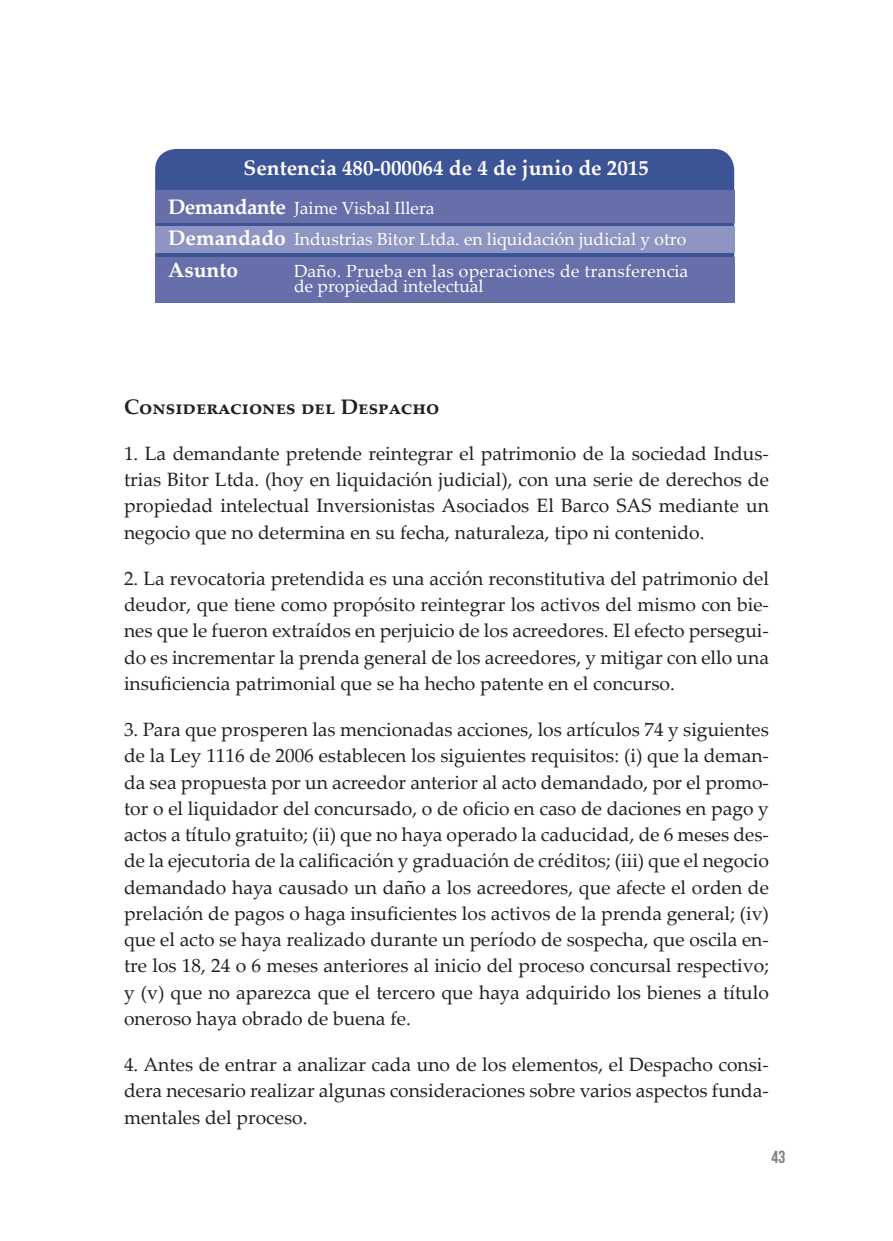
<style>
.page{position:relative;width:893px;height:1241px;background:#fff}
.page>*{position:absolute;margin:0;border:0;box-sizing:border-box;transform-origin:0 0}
.t1{font:700 21px "Palatino Linotype";color:#fff}
.t2{font:700 21px "Palatino Linotype";color:#231f20}
.t3{font:19.25px/26.2px "Palatino Linotype";color:#231f20;text-align:justify}
.t4{font:17.5px/31.2px "Palatino Linotype";color:#fff}
.t5{font:17.5px/15.8px "Palatino Linotype";letter-spacing:.02em;color:#fff}
.t6{font:17.5px "Bebas Neue";color:#808285}
.s1{font-weight:700;font-size:21px}
</style>
<div class="page">
<div style="left:155px;top:149px;width:579px;height:108px;background:#3c5396"></div>
<div style="left:155px;top:190px;width:579px;height:32px;background:#666fa9"></div>
<div style="left:155px;top:257px;width:579px;height:45px;background:#666fa9"></div>
<div style="left:155px;top:226px;width:579px;height:27px;background:#8f95c2"></div>
<p class="t1" style="left:244px;top:153px;width:407px">Sentencia 480-000064 de 4 de junio de 2015</p>
<p class="t4" style="left:168px;top:192px;width:520px"><span class="s1">Demandante</span> Jaime Visbal Illera<br><span class="s1">Demandado</span> Industrias Bitor Ltda. en liquidación judicial y otro</p>
<p class="t1" style="left:168px;top:254px;width:71px">Asunto</p>
<p class="t5" style="left:294px;top:262px;width:396px">Daño. Prueba en las operaciones de transferencia de propiedad intelectual</p>
<p class="t2" style="left:124px;top:391px;width:317px">Consideraciones del Despacho</p>
<p class="t3" style="left:124px;top:439px;width:646px">1. La demandante pretende reintegrar el patrimonio de la sociedad Indus&shy;trias Bitor Ltda. (hoy en liquidación judicial), con una serie de derechos de propiedad intelectual Inversionistas Asociados El Barco SAS mediante un negocio que no determina en su fecha, naturaleza, tipo ni contenido.</p>
<p class="t3" style="left:124px;top:564px;width:646px">2. La revocatoria pretendida es una acción reconstitutiva del patrimonio del deudor, que tiene como propósito reintegrar los activos del mismo con bie&shy;nes que le fueron extraídos en perjuicio de los acreedores. El efecto persegui&shy;do es incrementar la prenda general de los acreedores, y mitigar con ello una insuficiencia patrimonial que se ha hecho patente en el concurso.</p>
<p class="t3" style="left:124px;top:715px;width:646px">3. Para que prosperen las mencionadas acciones, los artículos 74 y siguientes de la Ley 1116 de 2006 establecen los siguientes requisitos: (i) que la deman&shy;da sea propuesta por un acreedor anterior al acto demandado, por el promo&shy;tor o el liquidador del concursado, o de oficio en caso de daciones en pago y actos a título gratuito; (ii) que no haya operado la caducidad, de 6 meses des&shy;de la ejecutoria de la calificación y graduación de créditos; (iii) que el negocio demandado haya causado un daño a los acreedores, que afecte el orden de prelación de pagos o haga insuficientes los activos de la prenda general; (iv) que el acto se haya realizado durante un período de sospecha, que oscila en&shy;tre los 18, 24 o 6 meses anteriores al inicio del proceso concursal respectivo; y (v) que no aparezca que el tercero que haya adquirido los bienes a título oneroso haya obrado de buena fe.</p>
<p class="t3" style="left:124px;top:1050px;width:646px">4. Antes de entrar a analizar cada uno de los elementos, el Despacho consi&shy;dera necesario realizar algunas consideraciones sobre varios aspectos funda&shy;mentales del proceso.</p>
<p class="t6" style="left:772px;top:1147px;width:15px">43</p>
</div>
